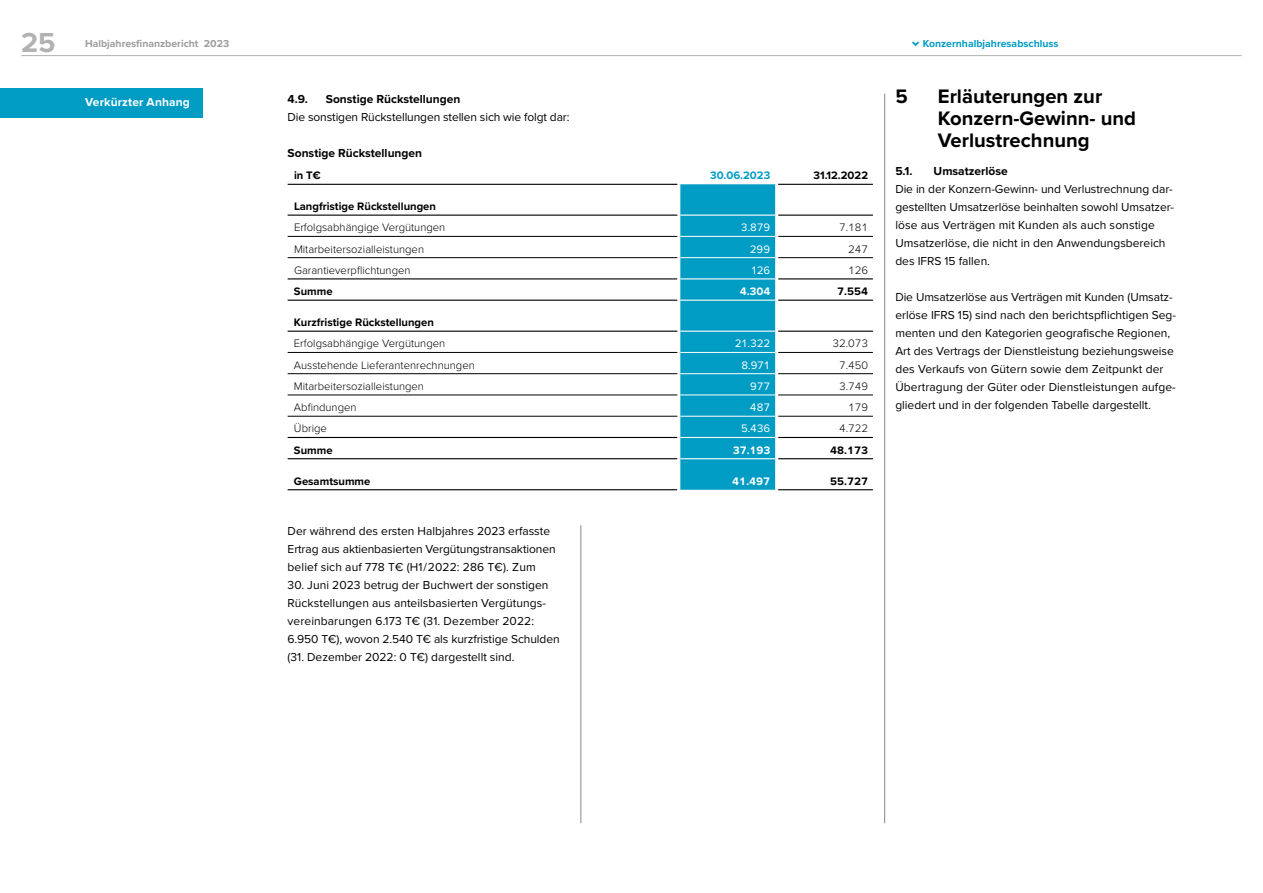
<style>
.page{position:relative;width:1263px;height:893px;background:#fff}
.page>*{position:absolute;margin:0;border:0;box-sizing:border-box;transform-origin:0 0}
.t1{font:700 28.5px "Proxima Nova";color:#b1b2b3}
.t2{font:700 20.25px/21.8px "Proxima Nova";color:#000}
.t3{font:12px/18px "Proxima Nova";color:#000}
.t4{font:700 12px "Proxima Nova";color:#000}
.t5{font:700 12px "Proxima Nova";letter-spacing:.01em;color:#fff}
.t6{font:300 11.25px "Proxima Nova";color:#000}
.t7{font:700 11.25px "Proxima Nova";color:#000}
.t8{font:11.25px "Proxima Nova";letter-spacing:-.005em;color:#fff}
.t9{font:700 11.25px "Proxima Nova";color:#fff}
.t10{font:700 11.25px "Proxima Nova";color:#009cc4}
.t11{font:700 10.5px "Proxima Nova";color:#9c9d9d}
.t12{font:700 10.5px "Proxima Nova";color:#009cc4}
.s1{font-family:"GFT Super Win";font-size:12.75px}
</style>
<div class="page">
<div style="left:680px;top:184px;width:95px;height:306px;background:#009cc4"></div>
<hr style="left:680px;top:215px;width:95px;height:1px;background:#fff">
<hr style="left:680px;top:458px;width:95px;height:1px;background:#fff">
<hr style="left:288px;top:489px;width:389px;height:1px;background:#000">
<hr style="left:778px;top:489px;width:95px;height:1px;background:#000">
<hr style="left:680px;top:236px;width:95px;height:1px;background:#fff">
<hr style="left:680px;top:257px;width:95px;height:1px;background:#fff">
<hr style="left:680px;top:352px;width:95px;height:1px;background:#fff">
<hr style="left:680px;top:373px;width:95px;height:1px;background:#fff">
<hr style="left:680px;top:395px;width:95px;height:1px;background:#fff">
<hr style="left:680px;top:416px;width:95px;height:1px;background:#fff">
<hr style="left:778px;top:184px;width:95px;height:1px;background:#000">
<hr style="left:778px;top:395px;width:95px;height:1px;background:#000">
<hr style="left:288px;top:352px;width:389px;height:1px;background:#000">
<hr style="left:288px;top:373px;width:389px;height:1px;background:#000">
<hr style="left:778px;top:352px;width:95px;height:1px;background:#000">
<hr style="left:778px;top:373px;width:95px;height:1px;background:#000">
<hr style="left:680px;top:331px;width:95px;height:1px;background:#fff">
<hr style="left:778px;top:331px;width:95px;height:1px;background:#000">
<hr style="left:778px;top:458px;width:95px;height:1px;background:#000">
<hr style="left:288px;top:395px;width:389px;height:1px;background:#000">
<hr style="left:288px;top:331px;width:389px;height:1px;background:#000">
<hr style="left:778px;top:236px;width:95px;height:1px;background:#000">
<hr style="left:778px;top:257px;width:95px;height:1px;background:#000">
<hr style="left:778px;top:278px;width:95px;height:1px;background:#000">
<hr style="left:778px;top:300px;width:95px;height:1px;background:#000">
<hr style="left:680px;top:278px;width:95px;height:1px;background:#fff">
<hr style="left:680px;top:300px;width:95px;height:1px;background:#fff">
<hr style="left:288px;top:236px;width:389px;height:1px;background:#000">
<hr style="left:288px;top:257px;width:389px;height:1px;background:#000">
<hr style="left:288px;top:278px;width:389px;height:1px;background:#000">
<hr style="left:288px;top:300px;width:389px;height:1px;background:#000">
<hr style="left:778px;top:437px;width:95px;height:1px;background:#000">
<hr style="left:680px;top:437px;width:95px;height:1px;background:#fff">
<hr style="left:288px;top:437px;width:389px;height:1px;background:#000">
<hr style="left:288px;top:458px;width:389px;height:1px;background:#000">
<hr style="left:288px;top:215px;width:389px;height:1px;background:#000">
<hr style="left:288px;top:416px;width:389px;height:1px;background:#000">
<hr style="left:778px;top:215px;width:95px;height:1px;background:#000">
<hr style="left:778px;top:416px;width:95px;height:1px;background:#000">
<hr style="left:288px;top:184px;width:389px;height:1px;background:#000">
<hr style="left:21px;top:55px;width:1221px;height:1px;background:#b1b2b3">
<hr style="left:884px;top:94px;width:1px;height:729px;background:#878786">
<div style="left:0;top:88px;width:203px;height:29px;background:#009cc4"></div>
<hr style="left:581px;top:525px;width:1px;height:298px;background:#878786">
<h1 class="t1" style="left:21px;top:21px;width:36px">25</h1>
<p class="t11" style="left:85px;top:35px;width:146px">Halbjahresfinanzbericht 2023</p>
<p class="t5" style="left:85px;top:93px;width:106px">Verkürzter Anhang</p>
<p class="t4" style="left:288px;top:90px;width:22px">4.9.</p>
<p class="t4" style="left:326px;top:90px;width:136px">Sonstige Rückstellungen</p>
<p class="t3" style="left:288px;top:108px;width:283px">Die sonstigen Rückstellungen stellen sich wie folgt dar:</p>
<p class="t4" style="left:288px;top:144px;width:136px">Sonstige Rückstellungen</p>
<p class="t7" style="left:294px;top:167px;width:28px">in T€</p>
<p class="t10" style="left:710px;top:167px;width:61px">30.06.2023</p>
<p class="t7" style="left:814px;top:167px;width:56px">31.12.2022</p>
<p class="t7" style="left:294px;top:198px;width:144px">Langfristige Rückstellungen</p>
<p class="t6" style="left:294px;top:219px;width:153px">Erfolgsabhängige Vergütungen</p>
<p class="t8" style="left:741px;top:221px;width:31px">3.879</p>
<p class="t6" style="left:839px;top:219px;width:30px">7.181</p>
<p class="t6" style="left:294px;top:240px;width:132px">Mitarbeitersozialleistungen</p>
<p class="t8" style="left:750px;top:242px;width:22px">299</p>
<p class="t6" style="left:848px;top:240px;width:21px">247</p>
<p class="t6" style="left:294px;top:262px;width:118px">Garantieverpflichtungen</p>
<p class="t8" style="left:751px;top:264px;width:21px">126</p>
<p class="t6" style="left:848px;top:262px;width:21px">126</p>
<p class="t7" style="left:294px;top:283px;width:40px">Summe</p>
<p class="t9" style="left:740px;top:283px;width:32px">4.304</p>
<p class="t7" style="left:837px;top:283px;width:32px">7.554</p>
<p class="t7" style="left:294px;top:314px;width:141px">Kurzfristige Rückstellungen</p>
<p class="t6" style="left:294px;top:335px;width:153px">Erfolgsabhängige Vergütungen</p>
<p class="t8" style="left:735px;top:337px;width:37px">21.322</p>
<p class="t6" style="left:832px;top:335px;width:37px">32.073</p>
<p class="t6" style="left:294px;top:356px;width:182px">Ausstehende Lieferantenrechnungen</p>
<p class="t8" style="left:741px;top:358px;width:30px">8.971</p>
<p class="t6" style="left:839px;top:356px;width:30px">7.450</p>
<p class="t6" style="left:294px;top:378px;width:132px">Mitarbeitersozialleistungen</p>
<p class="t8" style="left:750px;top:380px;width:21px">977</p>
<p class="t6" style="left:839px;top:378px;width:30px">3.749</p>
<p class="t6" style="left:294px;top:399px;width:64px">Abfindungen</p>
<p class="t8" style="left:750px;top:401px;width:22px">487</p>
<p class="t6" style="left:848px;top:399px;width:21px">179</p>
<p class="t6" style="left:294px;top:420px;width:34px">Übrige</p>
<p class="t8" style="left:741px;top:422px;width:31px">5.436</p>
<p class="t6" style="left:839px;top:420px;width:30px">4.722</p>
<p class="t7" style="left:294px;top:441px;width:40px">Summe</p>
<p class="t9" style="left:733px;top:441px;width:39px">37.193</p>
<p class="t7" style="left:830px;top:441px;width:39px">48.173</p>
<p class="t7" style="left:294px;top:472px;width:78px">Gesamtsumme</p>
<p class="t9" style="left:732px;top:472px;width:39px">41.497</p>
<p class="t7" style="left:830px;top:472px;width:39px">55.727</p>
<p class="t3" style="left:288px;top:522px;width:269px">Der während des ersten Halbjahres 2023 erfasste<br>Ertrag aus aktienbasierten Vergütungstransaktionen belief sich auf 778 T€ (H1 / 2022: 286 T€). Zum</p>
<p class="t3" style="left:288px;top:576px;width:273px">30. Juni 2023 betrug der Buchwert der sonstigen Rückstellungen aus anteilsbasierten Vergütungs&shy;vereinbarungen 6.173 T€ (31. Dezember 2022:<br>6.950 T€), wovon 2.540 T€ als kurzfristige Schulden (31. Dezember 2022: 0 T€) dargestellt sind.</p>
<p class="t12" style="left:912px;top:35px;width:148px"><span class="s1">;</span> Konzernhalbjahresabschluss</p>
<h2 class="t2" style="left:895px;top:85px;width:14px">5</h2>
<h2 class="t2" style="left:938px;top:85px;width:200px">Erläuterungen zur<br>Konzern-Gewinn- und<br>Verlustrechnung</h2>
<p class="t4" style="left:895px;top:162px;width:19px">5.1.</p>
<p class="t4" style="left:934px;top:162px;width:76px">Umsatzerlöse</p>
<p class="t3" style="left:895px;top:180px;width:280px">Die in der Konzern-Gewinn- und Verlustrechnung dar&shy;gestellten Umsatzerlöse beinhalten sowohl Umsatzer&shy;löse aus Verträgen mit Kunden als auch sonstige Umsatzerlöse, die nicht in den Anwendungsbereich des IFRS 15 fallen.</p>
<p class="t3" style="left:895px;top:288px;width:282px">Die Umsatzerlöse aus Verträgen mit Kunden (Umsatz&shy;erlöse IFRS 15) sind nach den berichtspflichtigen Seg&shy;menten und den Kategorien geografische Regionen, Art des Vertrags der Dienstleistung beziehungsweise des Verkaufs von Gütern sowie dem Zeitpunkt der Übertragung der Güter oder Dienstleistungen aufge&shy;gliedert und in der folgenden Tabelle dargestellt.</p>
</div>
